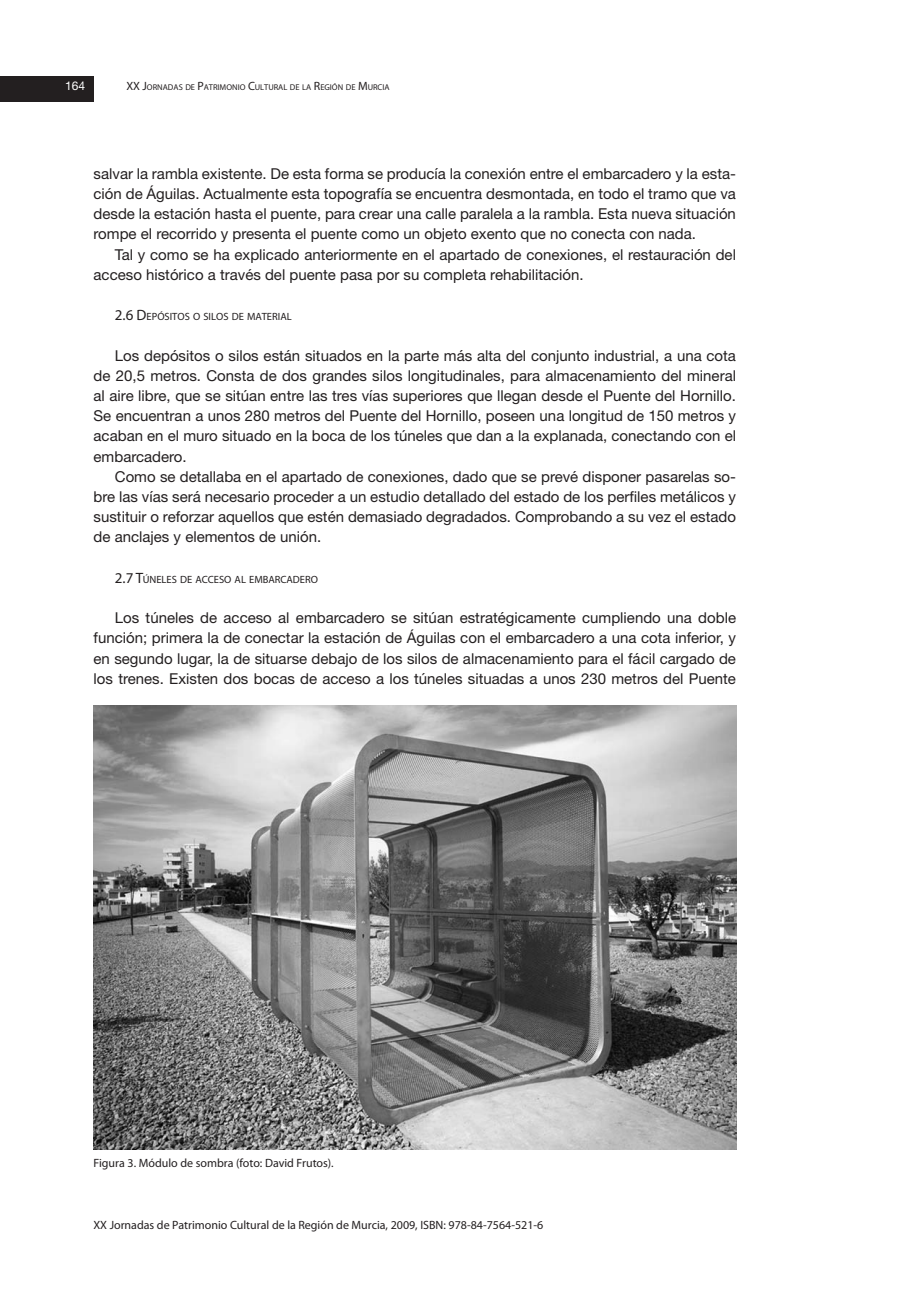
<style>
.page{position:relative;width:919px;height:1289px;background:#fff}
.page>*{position:absolute;margin:0;border:0;box-sizing:border-box;transform-origin:0 0}
.t1{font:15px/20.2px "Helvetica Neue";color:#231f20;text-align:justify}
.t2{font:12px "Myriad Pro";color:#231f20}
.t3{font:12px "Helvetica Neue";color:#fff}
.t4{font:10.5px "Myriad Pro";color:#231f20}
.t5{font:8.4px "Myriad Pro";color:#231f20}
.s1{font-size:12px}
.s2{font-size:15px}
</style>
<div class="page">
<div style="left:0;top:77px;width:94px;height:25px;background:#231f20"></div>
<img style="left:94px;top:705px;width:642px;height:444px">
<p class="t3" style="left:65px;top:82px;width:22px">164</p>
<p class="t5" style="left:126px;top:82px;width:265px"><span class="s1">XX J</span>ORNADAS DE <span class="s1">P</span>ATRIMONIO <span class="s1">C</span>ULTURAL DE LA <span class="s1">R</span>EGIÓN DE <span class="s1">M</span>URCIA</p>
<p class="t1" style="left:94px;top:165px;width:644px">salvar la rambla existente. De esta forma se producía la conexión entre el embarcadero y la esta&shy;ción de Águilas. Actualmente esta topografía se encuentra desmontada, en todo el tramo que va desde la estación hasta el puente, para crear una calle paralela a la rambla. Esta nueva situación rompe el recorrido y presenta el puente como un objeto exento que no conecta con nada.</p>
<p class="t1" style="left:94px;top:245px;width:644px;text-indent:21px">Tal y como se ha explicado anteriormente en el apartado de conexiones, el restauración del acceso histórico a través del puente pasa por su completa rehabilitación.</p>
<p class="t4" style="left:115px;top:310px;width:178px"><span class="s2">2.6 D</span>EPÓSITOS O SILOS DE MATERIAL</p>
<p class="t1" style="left:94px;top:346px;width:644px;text-indent:21px">Los depósitos o silos están situados en la parte más alta del conjunto industrial, a una cota de 20,5 metros. Consta de dos grandes silos longitudinales, para almacenamiento del mineral al aire libre, que se sitúan entre las tres vías superiores que llegan desde el Puente del Hornillo.<br>Se encuentran a unos 280 metros del Puente del Hornillo, poseen una longitud de 150 metros y acaban en el muro situado en la boca de los túneles que dan a la explanada, conectando con el embarcadero.</p>
<p class="t1" style="left:94px;top:468px;width:644px;text-indent:21px">Como se detallaba en el apartado de conexiones, dado que se prevé disponer pasarelas so&shy;bre las vías será necesario proceder a un estudio detallado del estado de los perfiles metálicos y sustituir o reforzar aquellos que estén demasiado degradados. Comprobando a su vez el estado de anclajes y elementos de unión.</p>
<p class="t4" style="left:115px;top:573px;width:204px"><span class="s2">2.7 T</span>ÚNELES DE ACCESO AL EMBARCADERO</p>
<p class="t1" style="left:94px;top:609px;width:644px;text-indent:21px">Los túneles de acceso al embarcadero se sitúan estratégicamente cumpliendo una doble función; primera la de conectar la estación de Águilas con el embarcadero a una cota inferior, y en segundo lugar, la de situarse debajo de los silos de almacenamiento para el fácil cargado de los trenes. Existen dos bocas de acceso a los túneles situadas a unos 230 metros del Puente</p>
<p class="t2" style="left:94px;top:1158px;width:242px">Figura 3. Módulo de sombra (foto: David Frutos).</p>
<p class="t2" style="left:94px;top:1219px;width:451px">XX Jornadas de Patrimonio Cultural de la Región de Murcia, 2009, ISBN: 978-84-7564-521-6</p>
</div>
